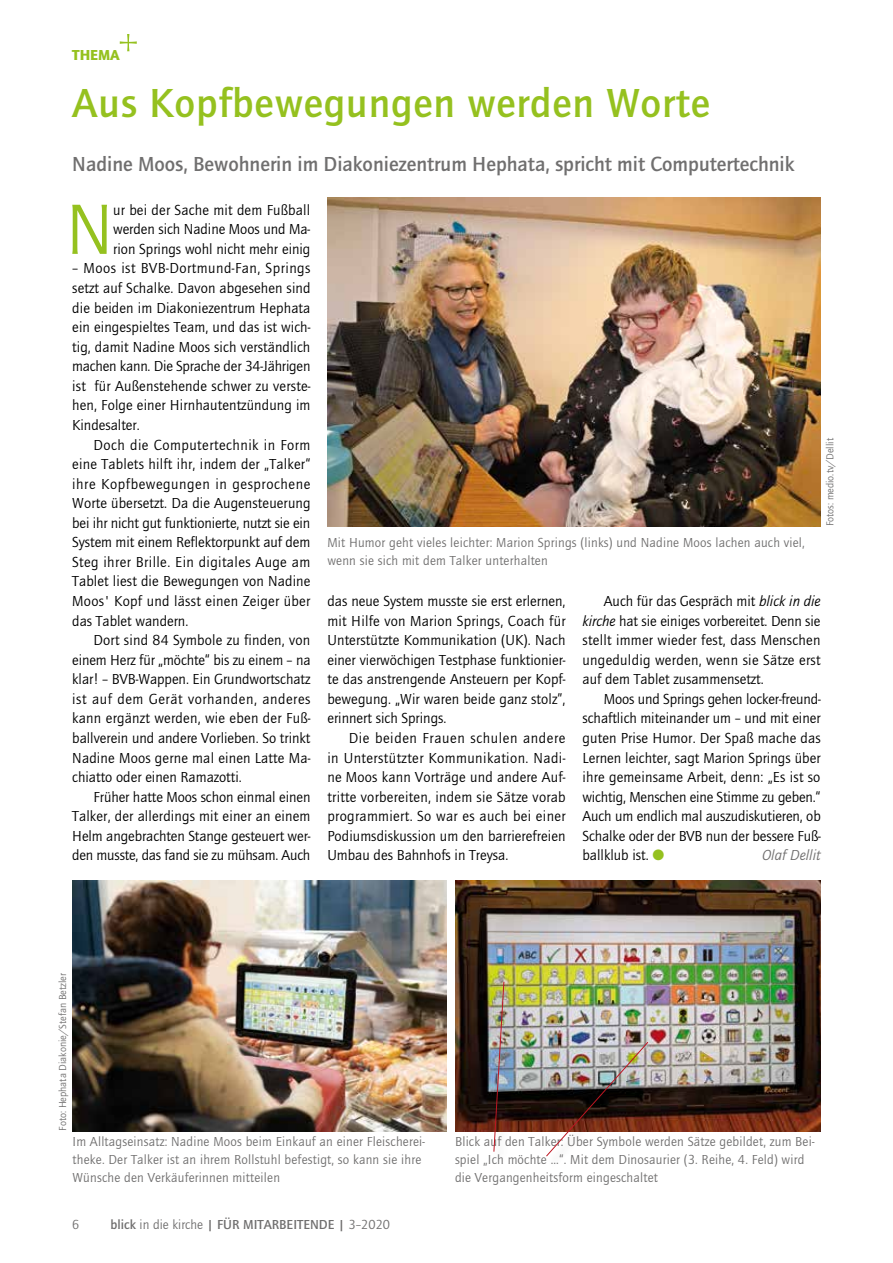
<style>
.page{position:relative;width:893px;height:1263px;background:#fff}
.page>*{position:absolute;margin:0;border:0;box-sizing:border-box;transform-origin:0 0}
.t1{font:73.65px "Quay Itc T";color:#95c11f}
.t2{font:700 42px "Quay Itc T";letter-spacing:.02em;color:#95c11f}
.t3{font:700 21px "Quay Itc T";color:#706f6f}
.t4{font:15px/19.5px "Quay Itc T";color:#000;text-align:justify}
.t5{font:italic 15px "Quay Itc T";color:#706f6f}
.t6{font:900 15px "Quay Itc T";color:#95c11f}
.t7{font:13.5px/18px "Quay Itc T";letter-spacing:.015em;color:#706f6f}
.t8{font:700 13.5px "Quay Itc T";color:#706f6f}
.t9{font:10.5px "Quay Itc T";color:#706f6f}
.s1{font-style:italic}
.s2{color:#95c11f}
.s3{font-weight:400}
</style>
<div class="page">
<img style="left:327px;top:198px;width:493px;height:328px">
<img style="left:455px;top:881px;width:366px;height:250px">
<div style="left:492px;top:981px;width:26px;height:184px;background:#000;opacity:.3"></div>
<img style="left:493px;top:981px;width:12px;height:171px">
<div style="left:545px;top:1041px;width:116px;height:128px;background:#000;opacity:.3"></div>
<img style="left:545px;top:1041px;width:104px;height:116px">
<img style="left:72px;top:881px;width:374px;height:250px">
<svg style="left:120px;top:34px;width:17px;height:17px"></svg>
<p class="t6" style="left:72px;top:46px;width:49px">THEMA</p>
<h2 class="t2" style="left:72px;top:78px;width:639px">Aus Kopfbewegungen werden Worte</h2>
<h3 class="t3" style="left:72px;top:152px;width:724px">Nadine Moos, Bewohnerin im Diakoniezentrum Hephata, spricht mit Computertechnik</h3>
<h1 class="t1" style="left:66px;top:186px;width:48px">N</h1>
<p class="t4" style="left:113px;top:200px;width:199px">ur bei der Sache mit dem Fußball werden sich Nadine Moos und Ma&shy;rion Springs wohl nicht mehr einig</p>
<p class="t4" style="left:72px;top:258px;width:240px">– Moos ist BVB-Dortmund-Fan, Springs setzt auf Schalke. Davon abgesehen sind die beiden im Diakoniezentrum Hephata ein eingespieltes Team, und das ist wich&shy;tig, damit Nadine Moos sich verständlich machen kann. Die Sprache der 34-Jährigen ist für Außenstehende schwer zu verste&shy;hen, Folge einer Hirnhautentzündung im Kindesalter.</p>
<p class="t4" style="left:72px;top:434px;width:240px;text-indent:21px">Doch die Computertechnik in Form eine Tablets hilft ihr, indem der „Talker“ ihre Kopfbewegungen in gesprochene Worte übersetzt. Da die Augensteuerung bei ihr nicht gut funktionierte, nutzt sie ein System mit einem Reflektorpunkt auf dem Steg ihrer Brille. Ein digitales Auge am Tablet liest die Bewegungen von Nadine Moos' Kopf und lässt einen Zeiger über das Tablet wandern.</p>
<p class="t4" style="left:72px;top:630px;width:240px;text-indent:21px">Dort sind 84 Symbole zu finden, von einem Herz für „möchte“ bis zu einem – na klar! – BVB-Wappen. Ein Grundwortschatz ist auf dem Gerät vorhanden, anderes kann ergänzt werden, wie eben der Fuß&shy;ballverein und andere Vorlieben. So trinkt Nadine Moos gerne mal einen Latte Ma&shy;chiatto oder einen Ramazotti.</p>
<p class="t4" style="left:72px;top:787px;width:240px;text-indent:21px">Früher hatte Moos schon einmal einen Talker, der allerdings mit einer an einem Helm angebrachten Stange gesteuert wer&shy;den musste, das fand sie zu mühsam. Auch</p>
<p class="t9" style="left:824px;top:526px;width:90px;rotate:-90deg">Fotos: medio.tv/Dellit</p>
<p class="t7" style="left:327px;top:533px;width:479px">Mit Humor geht vieles leichter: Marion Springs (links) und Nadine Moos lachen auch viel, wenn sie sich mit dem Talker unterhalten</p>
<p class="t4" style="left:583px;top:591px;width:240px;text-indent:21px">Auch für das Gespräch mit <span class="s1">blick in die kirche</span> hat sie einiges vorbereitet. Denn sie stellt immer wieder fest, dass Menschen ungeduldig werden, wenn sie Sätze erst auf dem Tablet zusammensetzt.</p>
<p class="t4" style="left:583px;top:689px;width:240px;text-indent:21px">Moos und Springs gehen locker-freund&shy;schaftlich miteinander um – und mit einer guten Prise Humor. Der Spaß mache das Lernen leichter, sagt Marion Springs über ihre gemeinsame Arbeit, denn: „Es ist so wichtig, Menschen eine Stimme zu geben.“ Auch um endlich mal auszudiskutieren, ob Schalke oder der BVB nun der bessere Fuß&shy;ballklub ist. <span class="s2">●</span></p>
<p class="t4" style="left:327px;top:591px;width:240px">das neue System musste sie erst erlernen, mit Hilfe von Marion Springs, Coach für Unterstützte Kommunikation (UK). Nach einer vierwöchigen Testphase funktionier&shy;te das anstrengende Ansteuern per Kopf&shy;bewegung. „Wir waren beide ganz stolz”, erinnert sich Springs.</p>
<p class="t4" style="left:327px;top:728px;width:240px;text-indent:21px">Die beiden Frauen schulen andere in Unterstützter Kommunikation. Nadi&shy;ne Moos kann Vorträge und andere Auf&shy;tritte vorbereiten, indem sie Sätze vorab programmiert. So war es auch bei einer Podiumsdiskussion um den barrierefreien Umbau des Bahnhofs in Treysa.</p>
<p class="t5" style="left:762px;top:846px;width:60px">Olaf Dellit</p>
<p class="t9" style="left:57px;top:1131px;width:159px;rotate:-90deg">Foto: Hephata Diakonie/Stefan Betzler</p>
<p class="t7" style="left:73px;top:1132px;width:354px">Im Alltagseinsatz: Nadine Moos beim Einkauf an einer Fleischerei&shy;theke. Der Talker ist an ihrem Rollstuhl befestigt, so kann sie ihre<br>Wünsche den Verkäuferinnen mitteilen</p>
<p class="t7" style="left:72px;top:1215px;width:9px">6</p>
<p class="t8" style="left:111px;top:1216px;width:281px">blick <span class="s3">in die kirche</span> | FÜR MITARBEITENDE | <span class="s3">3–2020</span></p>
<p class="t7" style="left:455px;top:1132px;width:361px">Blick auf den Talker: Über Symbole werden Sätze gebildet, zum Bei&shy;spiel „Ich möchte ...“. Mit dem Dinosaurier (3. Reihe, 4. Feld) wird die Vergangenheitsform eingeschaltet</p>
</div>
